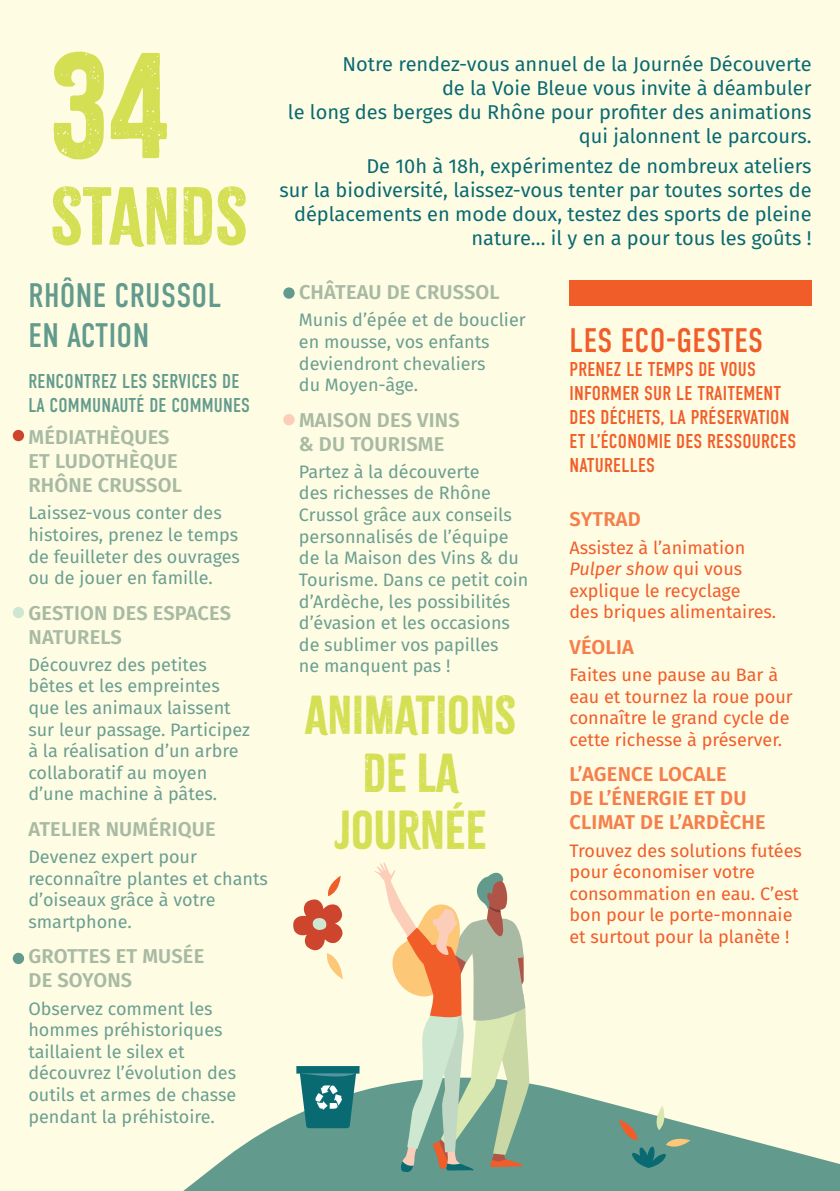
<style>
.page{position:relative;width:840px;height:1191px;background:#fff}
.page>*{position:absolute;margin:0;border:0;box-sizing:border-box;transform-origin:0 0}
.t1{font:132px "Citrus Gothic";color:#d4df54}
.t2{font:72px "Citrus Gothic";color:#d4df54}
.t3{font:48px/57.6px "Citrus Gothic";color:#d4df54;text-align:center}
.t4{font:34px/40.8px "DIN Condensed";letter-spacing:.01em;color:#629b8d}
.t5{font:34px "DIN Condensed";letter-spacing:.01em;color:#f15d29}
.t6{font:20px/24px "Fira Sans";color:#096a72;text-align:right}
.t7{font:600 20px/24px "Fira Sans";letter-spacing:.01em;color:#a8baa3}
.t8{font:20px/24px "DIN Condensed";letter-spacing:.01em;color:#f15d29}
.t9{font:600 20px/24px "Fira Sans";letter-spacing:.01em;color:#f57e4b}
.t10{font:20px/24px "DIN Condensed";letter-spacing:.01em;color:#629b8d}
.t11{font:18px/21.6px "Fira Sans";color:#6a9f91}
.t12{font:18px/21.6px "Fira Sans";color:#f15d29}
.s1{font-style:italic}
</style>
<div class="page">
<div style="left:0;top:0;width:839px;height:1191px;background:#fffce4"></div>
<svg style="left:183px;top:1066px;width:656px;height:125px;fill:#629b8d"></svg>
<div style="left:569px;top:280px;width:242px;height:26px;background:#f15d29"></div>
<svg style="left:374px;top:862px;width:155px;height:310px"></svg>
<svg style="left:618px;top:1105px;width:72px;height:63px;background:#7ea694"></svg>
<svg style="left:293px;top:875px;width:50px;height:104px"></svg>
<div style="left:13px;top:430px;width:11px;height:11px;background:#cc452c;border-radius:50%"></div>
<div style="left:13px;top:607px;width:11px;height:11px;background:#cee7d1;border-radius:50%"></div>
<div style="left:13px;top:952px;width:11px;height:12px;background:#629b8d;border-radius:50%"></div>
<div style="left:283px;top:287px;width:11px;height:12px;background:#629b8d;border-radius:50%"></div>
<div style="left:283px;top:414px;width:11px;height:11px;background:#fcceb9;border-radius:50%"></div>
<div style="left:296px;top:1066px;width:63px;height:7px;background:#096a72"></div>
<svg style="left:296px;top:1071px;width:63px;height:57px;background:#3e898b"></svg>
<p class="t1" style="left:51px;top:23px;width:120px">34</p>
<p class="t2" style="left:51px;top:171px;width:198px">STANDS</p>
<p class="t4" style="left:29px;top:275px;width:194px">RHÔNE CRUSSOL<br>EN ACTION</p>
<p class="t10" style="left:28px;top:370px;width:223px">RENCONTREZ LES SERVICES DE<br>LA COMMUNAUTÉ DE COMMUNES</p>
<p class="t7" style="left:28px;top:424px;width:155px">MÉDIATHÈQUES<br>ET LUDOTHÈQUE<br>RHÔNE CRUSSOL</p>
<p class="t11" style="left:28px;top:502px;width:213px">Laissez-vous conter des histoires, prenez le temps de feuilleter des ouvrages ou de jouer en famille.</p>
<p class="t7" style="left:28px;top:599px;width:204px">GESTION DES ESPACES<br>NATURELS</p>
<p class="t11" style="left:28px;top:653px;width:223px">Découvrez des petites bêtes et les empreintes que les animaux laissent sur leur passage. Participez à la réalisation d’un arbre collaboratif au moyen d’une machine à pâtes.</p>
<p class="t7" style="left:28px;top:815px;width:189px">ATELIER NUMÉRIQUE</p>
<p class="t11" style="left:28px;top:845px;width:241px">Devenez expert pour reconnaître plantes et chants d’oiseaux grâce à votre smartphone.</p>
<p class="t7" style="left:28px;top:943px;width:177px">GROTTES ET MUSÉE<br>DE SOYONS</p>
<p class="t11" style="left:28px;top:997px;width:209px">Observez comment les hommes préhistoriques taillaient le silex et découvrez l’évolution des outils et armes de chasse pendant la préhistoire.</p>
<p class="t6" style="left:288px;top:52px;width:525px">Notre rendez-vous annuel de la Journée Découverte<br>de la Voie Bleue vous invite à déambuler<br>le long des berges du Rhône pour profiter des animations qui jalonnent le parcours.</p>
<p class="t6" style="left:279px;top:153px;width:533px">De 10h à 18h, expérimentez de nombreux ateliers<br>sur la biodiversité, laissez-vous tenter par toutes sortes de déplacements en mode doux, testez des sports de pleine nature… il y en a pour tous les goûts !</p>
<p class="t7" style="left:299px;top:279px;width:202px">CHÂTEAU DE CRUSSOL</p>
<p class="t11" style="left:299px;top:309px;width:228px">Munis d’épée et de bouclier en mousse, vos enfants deviendront chevaliers<br>du Moyen-âge.</p>
<p class="t7" style="left:299px;top:406px;width:162px">MAISON DES VINS &amp; DU TOURISME</p>
<p class="t11" style="left:299px;top:460px;width:231px">Partez à la découverte<br>des richesses de Rhône<br>Crussol grâce aux conseils personnalisés de l’équipe de la Maison des Vins &amp; du<br>Tourisme. Dans ce petit coin d’Ardèche, les possibilités d’évasion et les occasions de sublimer vos papilles<br>ne manquent pas !</p>
<p class="t3" style="left:305px;top:687px;width:212px">ANIMATIONS</p>
<p class="t3" style="left:334px;top:744px;width:154px">DE LA<br>JOURNÉE</p>
<p class="t5" style="left:569px;top:321px;width:195px">LES ECO-GESTES</p>
<p class="t8" style="left:569px;top:358px;width:228px">PRENEZ LE TEMPS DE VOUS<br>INFORMER SUR LE TRAITEMENT<br>DES DÉCHETS, LA PRÉSERVATION<br>ET L’ÉCONOMIE DES RESSOURCES<br>NATURELLES</p>
<p class="t9" style="left:569px;top:506px;width:73px">SYTRAD</p>
<p class="t12" style="left:569px;top:536px;width:208px">Assistez à l’animation<br><span class="s1">Pulper show</span> qui vous explique le recyclage<br>des briques alimentaires.</p>
<p class="t9" style="left:569px;top:633px;width:66px">VÉOLIA</p>
<p class="t12" style="left:569px;top:663px;width:225px">Faites une pause au Bar à eau et tournez la roue pour connaître le grand cycle de cette richesse à préserver.</p>
<p class="t9" style="left:569px;top:761px;width:197px">L’AGENCE LOCALE<br>DE L’ÉNERGIE ET DU<br>CLIMAT DE L’ARDÈCHE</p>
<p class="t12" style="left:569px;top:839px;width:234px">Trouvez des solutions futées pour économiser votre consommation en eau. C’est bon pour le porte-monnaie et surtout pour la planète !</p>
</div>
